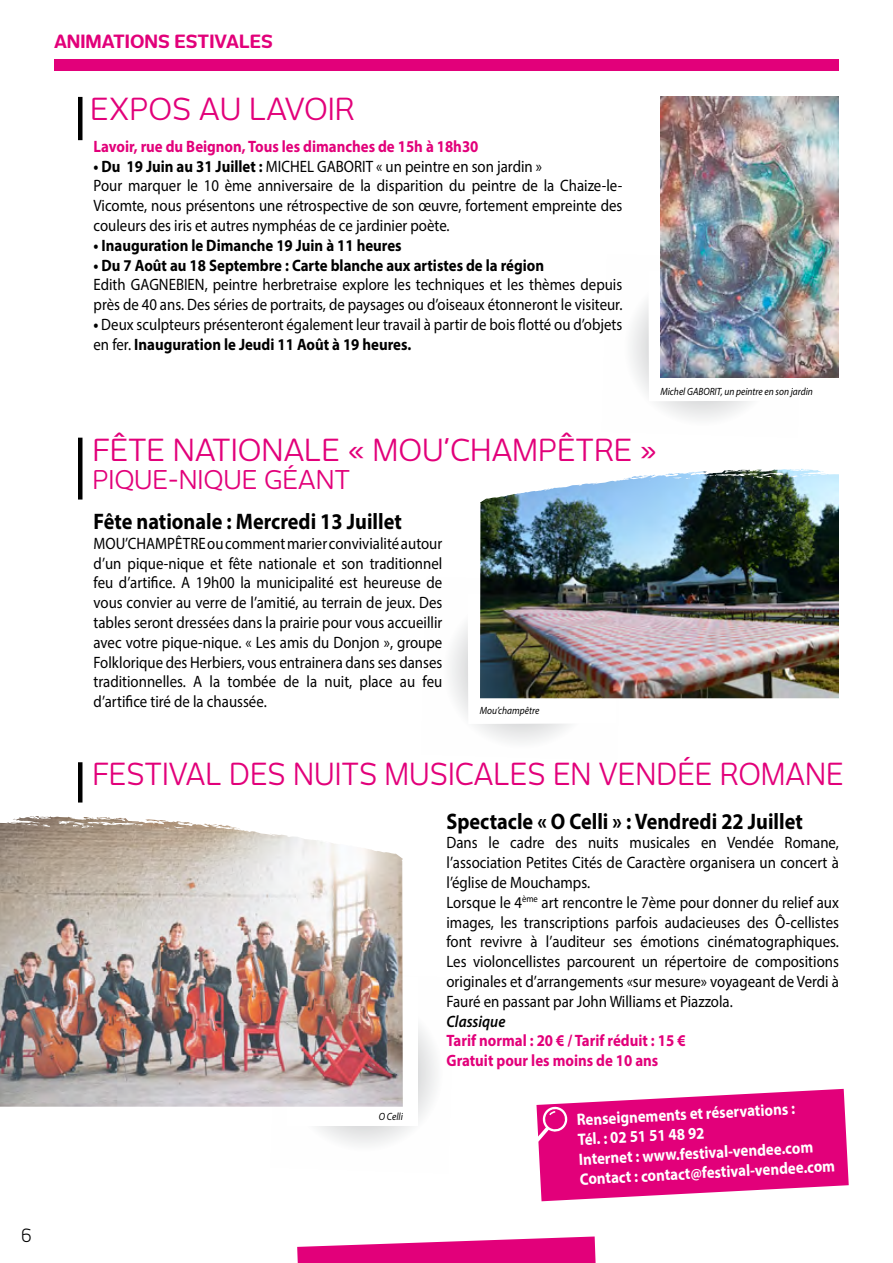
<style>
.page{position:relative;width:893px;height:1263px;background:#fff}
.page>*{position:absolute;margin:0;border:0;box-sizing:border-box;transform-origin:0 0}
.t1{font:30px "New June";color:#e2007a}
.t2{font:30px "New June";color:#e2007a;scale:.95 1}
.t3{font:25.5px "New June";color:#e2007a}
.t4{font:700 22.5px "Myriad Pro";color:#000;scale:.9 1}
.t5{font:700 18px "New June";color:#e2007a}
.t6{font:18px "New June";color:#000}
.t7{font:16.5px/19.8px "Myriad Pro";color:#000;scale:.9 1}
.t8{font:700 16.5px/19.8px "Myriad Pro";color:#fff;scale:.9 1}
.t9{font:700 16.5px/19.8px "Myriad Pro";color:#e2007a;scale:.9 1}
.t10{font:700 16.5px "Myriad Pro";color:#000;scale:.9 1}
.t11{font:italic 600 16.5px "Myriad Pro";color:#000;scale:.9 1}
.t12{font:italic 10.5px "Myriad Pro";color:#000;scale:.9 1}
.s1{font-weight:700}
</style>
<div class="page">
<svg style="left:450px;top:625px;width:119px;height:117px"></svg>
<svg style="left:631px;top:302px;width:119px;height:117px"></svg>
<svg style="left:317px;top:1026px;width:119px;height:119px"></svg>
<div style="left:287px;top:977px;width:131px;height:149px;background:#fff"></div>
<hr style="left:78px;top:97px;width:4px;height:43px;background:#000">
<img style="left:660px;top:97px;width:179px;height:281px">
<div style="left:54px;top:60px;width:785px;height:11px;background:#e2007a"></div>
<svg style="left:297px;top:1236px;width:299px;height:27px"></svg>
<hr style="left:78px;top:762px;width:4px;height:40px;background:#000">
<img style="left:0;top:816px;width:403px;height:291px">
<hr style="left:78px;top:438px;width:4px;height:61px;background:#000">
<img style="left:480px;top:469px;width:359px;height:230px">
<img style="left:690px;top:469px;width:112px;height:6px">
<svg style="left:536px;top:1089px;width:313px;height:112px;background:#e6298f"></svg>
<p class="t6" style="left:21px;top:1224px;width:12px">6</p>
<p class="t5" style="left:54px;top:31px;width:220px">ANIMATIONS ESTIVALES</p>
<h1 class="t1" style="left:90px;top:92px;width:178px">EXPOS AU LAVOIR</h1>
<p class="t9" style="left:94px;top:136px;width:429px">Lavoir, rue du Beignon, Tous les dimanches de 15h à 18h30</p>
<p class="t7" style="left:94px;top:156px;width:589px"><span class="s1">• Du 19 Juin au 31 Juillet :</span> MICHEL GABORIT « un peintre en son jardin »<br>Pour marquer le 10 ème anniversaire de la disparition du peintre de la Chaize-le-Vicomte, nous présentons une rétrospective de son œuvre, fortement empreinte des couleurs des iris et autres nymphéas de ce jardinier poète.</p>
<p class="t10" style="left:94px;top:235px;width:344px">• Inauguration le Dimanche 19 Juin à 11 heures</p>
<p class="t10" style="left:94px;top:254px;width:502px">• Du 7 Août au 18 Septembre : Carte blanche aux artistes de la région</p>
<p class="t7" style="left:94px;top:275px;width:589px">Edith GAGNEBIEN, peintre herbretraise explore les techniques et les thèmes depuis près de 40 ans. Des séries de portraits, de paysages ou d’oiseaux étonneront le visiteur.</p>
<p class="t7" style="left:94px;top:314px;width:589px"><span class="s1">•</span> Deux sculpteurs présenteront également leur travail à partir de bois flotté ou d’objets en fer. <span class="s1">Inauguration le Jeudi 11 Août à 19 heures.</span></p>
<p class="t12" style="left:660px;top:385px;width:171px">Michel GABORIT, un peintre en son jardin</p>
<h1 class="t1" style="left:92px;top:432px;width:100px">FêTE NATIONALE</h1>
<h1 class="t1" style="left:348px;top:432px;width:48px">« MOU</h1>
<h1 class="t1" style="left:444px;top:432px;width:29px">’CHAM</h1>
<h1 class="t1" style="left:538px;top:432px;width:57px">PêTRE</h1>
<h2 class="t3" style="left:92px;top:465px;width:32px">PIQUE</h2>
<h2 class="t3" style="left:168px;top:465px;width:27px">-NIQUE</h2>
<h2 class="t3" style="left:264px;top:465px;width:53px">GéANT</h2>
<h3 class="t4" style="left:94px;top:507px;width:344px">Fête nationale : Mercredi 13 Juillet</h3>
<p class="t7" style="left:94px;top:533px;width:389px;text-align:justify">MOU’CHAMPêTRE ou comment marier convivialité autour d’un pique-nique et fête nationale et son traditionnel feu d’artifice. A 19h00 la municipalité est heureuse de vous convier au verre de l’amitié, au terrain de jeux. Des tables seront dressées dans la prairie pour vous accueillir avec votre pique-nique. « Les amis du Donjon », groupe Folklorique des Herbiers, vous entrainera dans ses danses traditionnelles. A la tombée de la nuit, place au feu d’artifice tiré de la chaussée.</p>
<p class="t12" style="left:480px;top:704px;width:67px">Mou’champêtre</p>
<h1 class="t1" style="left:640px;top:432px;width:18px">»</h1>
<h1 class="t2" style="left:92px;top:757px;width:35px">FESTIVAL</h1>
<h1 class="t2" style="left:229px;top:757px;width:20px">DES</h1>
<h1 class="t2" style="left:293px;top:757px;width:18px">NUITS</h1>
<h1 class="t2" style="left:385px;top:757px;width:20px">MUSICALES</h1>
<h1 class="t2" style="left:553px;top:757px;width:70px">EN VEND</h1>
<h1 class="t2" style="left:677px;top:757px;width:67px">éE ROMANE</h1>
<h3 class="t4" style="left:446px;top:806px;width:397px">Spectacle « O Celli » : Vendredi 22 Juillet</h3>
<p class="t7" style="left:446px;top:833px;width:438px">Dans le cadre des nuits musicales en Vendée Romane, l’association Petites Cités de Caractère organisera un concert à l’église de Mouchamps.<br>Lorsque le 4<sup>ème</sup> art rencontre le 7ème pour donner du relief aux images, les transcriptions parfois audacieuses des Ô-cellistes font revivre à l’auditeur ses émotions cinématographiques.<br>Les violoncellistes parcourent un répertoire de compositions originales et d’arrangements «sur mesure» voyageant de Verdi à Fauré en passant par John Williams et Piazzola.</p>
<p class="t11" style="left:446px;top:1011px;width:67px">Classique</p>
<p class="t9" style="left:446px;top:1030px;width:267px">Tarif normal : 20 € / Tarif réduit : 15 €<br>Gratuit pour les moins de 10 ans</p>
<p class="t12" style="left:379px;top:1109px;width:28px">O Celli</p>
<p class="t8" style="left:576px;top:1109px;width:285px;rotate:-3deg">Renseignements et réservations :<br>Tél. : 02 51 51 48 92<br>Internet : www.festival-vendee.com<br>Contact : contact@festival-vendee.com</p>
</div>
